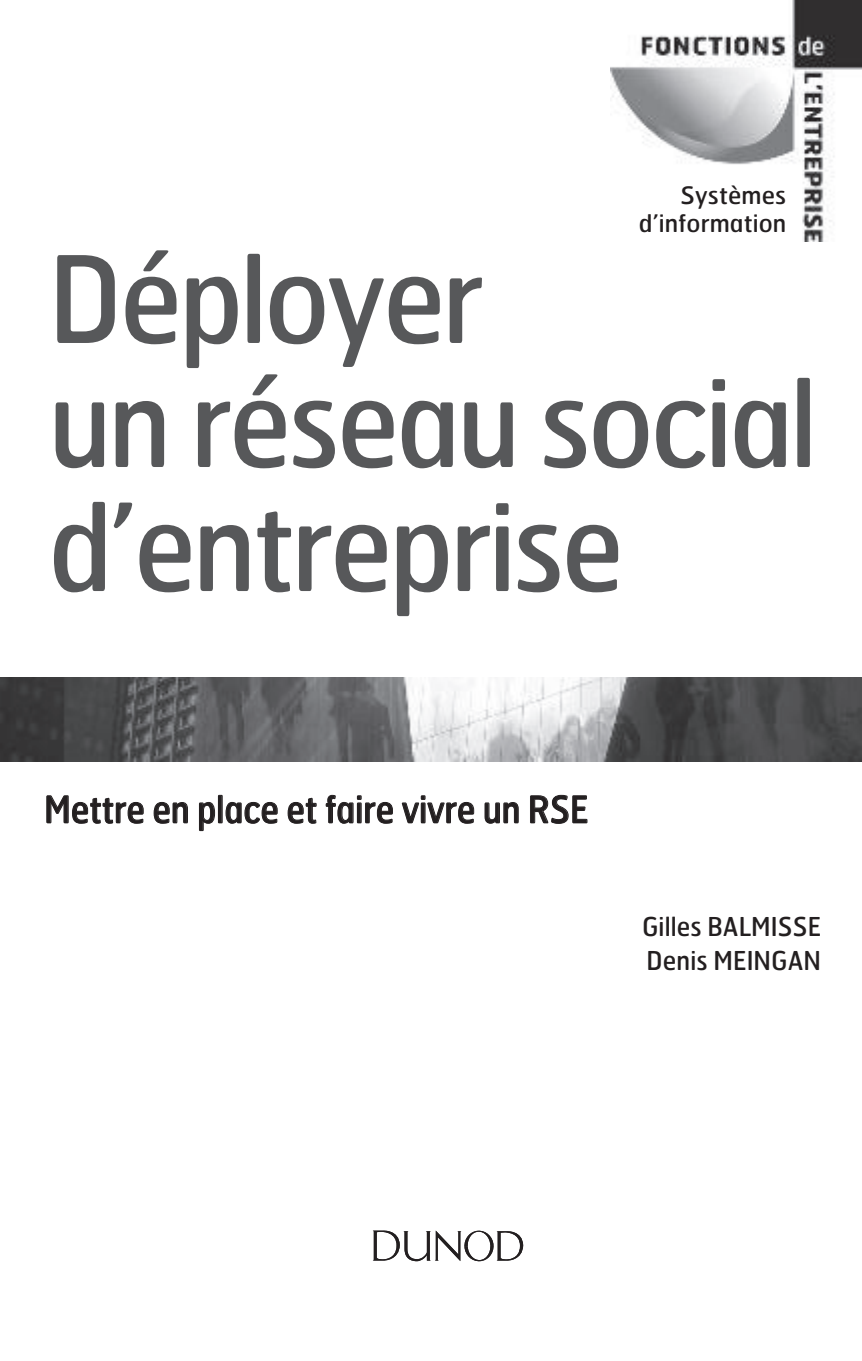
<style>
.page{position:relative;width:862px;height:1361px;background:#fff}
.page>*{position:absolute;margin:0;border:0;box-sizing:border-box;transform-origin:0 0}
.t1{font:120px/124px "Hermes";letter-spacing:-.03em;color:#57585a;scale:.94 1}
.t2{font:37px "Hermes";color:#231f20;scale:.9 1}
.t3{font:26px/34px "Hermes";letter-spacing:.005em;color:#231f20;scale:.94 1}
.t4{font:24px/28px "Hermes";letter-spacing:.005em;color:#231f20;text-align:right}
</style>
<div class="page">
<svg style="left:373px;top:1230px;width:150px;height:31px"></svg>
<svg style="left:46px;top:795px;width:98px;height:29px"></svg>
<svg style="left:153px;top:802px;width:35px;height:22px"></svg>
<svg style="left:199px;top:801px;width:16px;height:30px"></svg>
<div style="left:218px;top:795px;width:5px;height:28px;border:1px solid #231f20"></div>
<svg style="left:225px;top:801px;width:53px;height:23px"></svg>
<svg style="left:287px;top:798px;width:30px;height:26px"></svg>
<svg style="left:325px;top:794px;width:68px;height:30px"></svg>
<svg style="left:402px;top:795px;width:72px;height:29px"></svg>
<svg style="left:484px;top:802px;width:35px;height:22px"></svg>
<svg style="left:530px;top:794px;width:58px;height:30px"></svg>
<img style="left:610px;top:0;width:252px;height:242px">
<img style="left:0;top:677px;width:862px;height:84px">
<p class="t4" style="left:639px;top:180px;width:149px">Systèmes d’information</p>
<p class="t1" style="left:48px;top:233px;width:819px">Déployer<br>un réseau social d’entreprise</p>
<p class="t2" style="left:44px;top:785px;width:606px">Mettre en place et faire vivre un RSE</p>
<p class="t3" style="left:642px;top:908px;width:192px">Gilles Balm isse<br>Denis Meingan</p>
</div>
